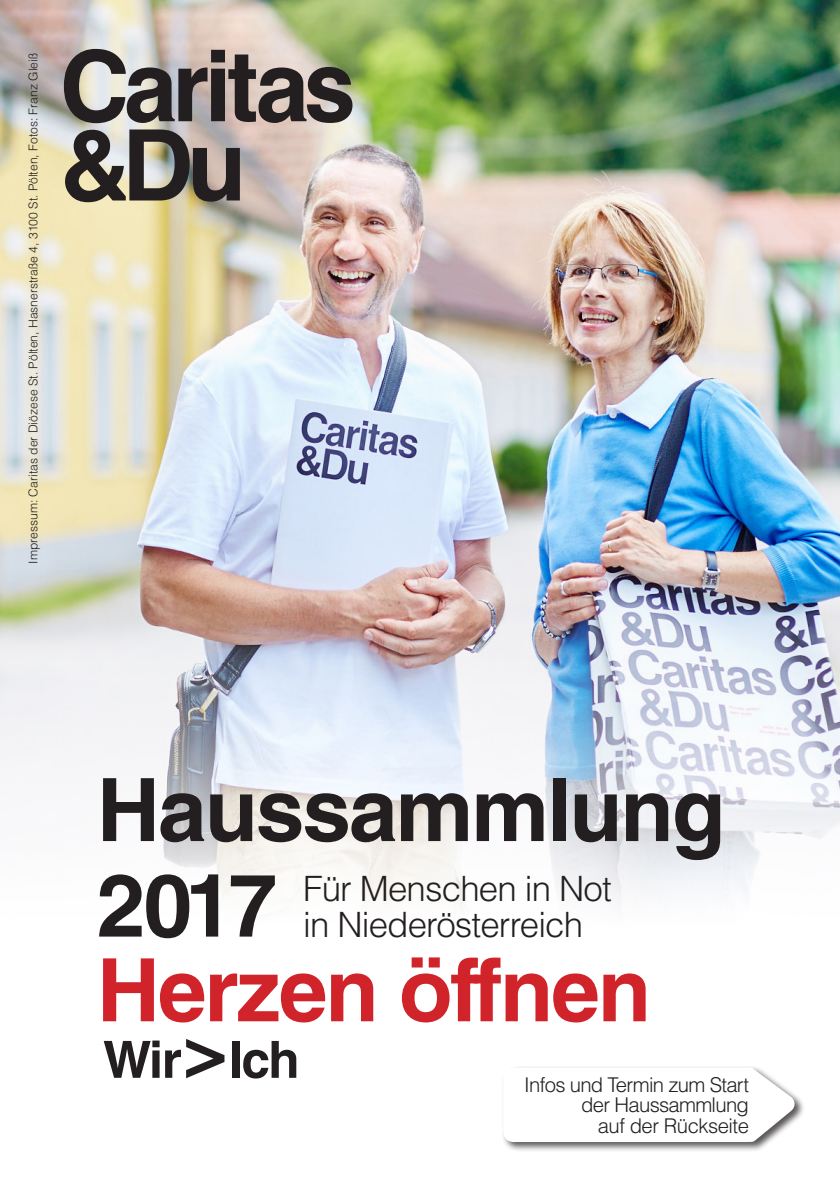
<style>
.page{position:relative;width:840px;height:1191px;background:#fff}
.page>*{position:absolute;margin:0;border:0;box-sizing:border-box;transform-origin:0 0}
.t1{font:700 87.6px/95.4px "Helvetica LT Std";letter-spacing:-.025em;color:#231f20}
.t2{font:700 87.6px "Helvetica LT Std";letter-spacing:-.025em;color:#d1232a}
.t3{font:700 75.4px "Helvetica LT Std";color:#231f20}
.t4{font:700 51.4px "Helvetica LT Std";letter-spacing:-.03em;color:#231f20}
.t5{font:300 34.8px/35.6px "Helvetica LT Std";letter-spacing:-.025em;color:#231f20}
.t6{font:300 20.4px/20.4px "Helvetica LT Std";letter-spacing:-.035em;color:#231f20;text-align:right}
.t7{font:300 12.2px "Helvetica LT Std";color:#231f20}
</style>
<div class="page">
<img style="left:0;top:0;width:839px;height:906px">
<svg style="left:64px;top:49px;width:288px;height:153px;background:#918a83"></svg>
<div style="left:500px;top:1065px;width:304px;height:87px;background:#231f20;opacity:.75"></div>
<svg style="left:750px;top:1067px;width:44px;height:75px"></svg>
<div style="left:503px;top:1067px;width:254px;height:75px;background:#fff;border-radius:10px"></div>
<p class="t7" style="left:26px;top:564px;width:512px;rotate:-90deg">Impressum: Caritas der Diözese St. Pölten, Hasnerstraße 4, 3100 St. Pölten, Fotos: Franz Gleiß</p>
<h1 class="t1" style="left:97px;top:761px;width:629px">Haussammlung<br>2017</h1>
<h3 class="t5" style="left:303px;top:870px;width:310px">Für Menschen in Not in Niederösterreich</h3>
<h1 class="t2" style="left:97px;top:937px;width:555px">Herzen öffnen</h1>
<h2 class="t3" style="left:183px;top:1005px;width:46px">&gt;</h2>
<h3 class="t4" style="left:103px;top:1028px;width:198px">Wir Ich</h3>
<h3 class="t6" style="left:524px;top:1074px;width:226px">Infos und Termin zum Start der Haussammlung<br>auf der Rückseite</h3>
</div>
